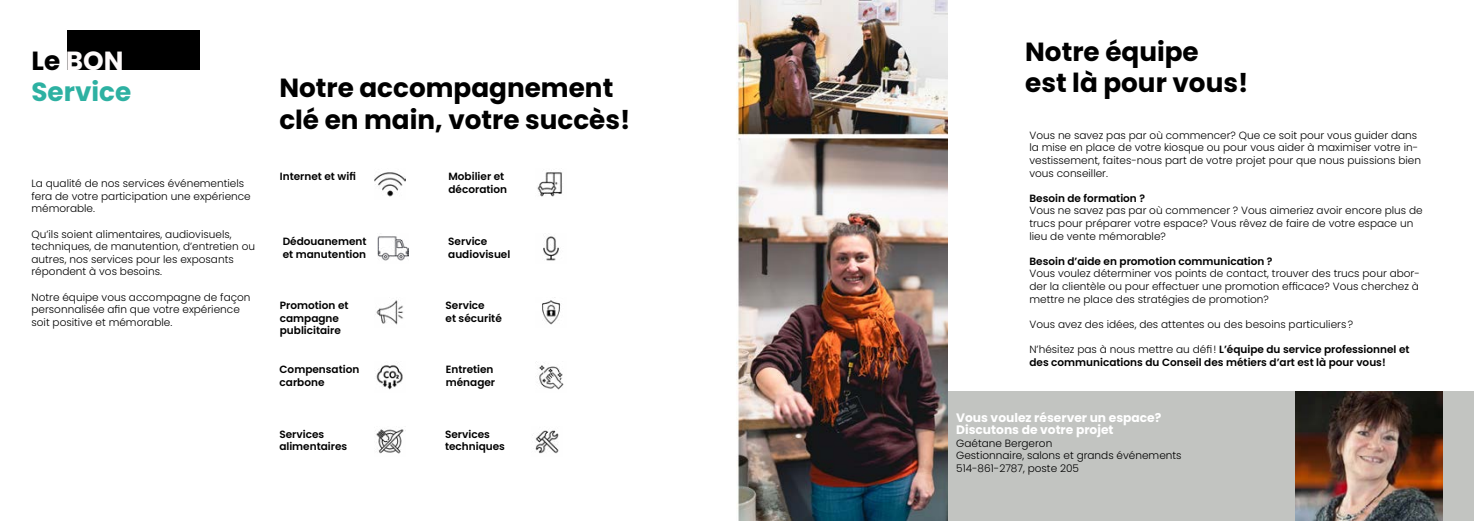
<style>
.page{position:relative;width:1474px;height:521px;background:#fff}
.page>*{position:absolute;margin:0;border:0;box-sizing:border-box;transform-origin:0 0}
.t1{font:700 26.25px/31.5px "Poppins";color:#000}
.t2{font:700 26.25px/31.5px "Poppins";color:#2db1a2}
.t3{font:700 12.25px/12.2px "Poppins";color:#fff}
.t4{font:300 10.5px/12.6px "Poppins";color:#000}
.t5{font:600 10.5px/12.6px "Poppins";color:#000}
.s1{color:#000}
.s2{color:#fefafa}
.s3{font-weight:300}
</style>
<div class="page">
<div style="left:737px;top:391px;width:736px;height:130px;background:#c2c4c1"></div>
<img style="left:1295px;top:391px;width:147px;height:130px">
<div style="left:68px;top:30px;width:132px;height:40px;background:#000"></div>
<img style="left:375px;top:172px;width:31px;height:25px">
<img style="left:378px;top:236px;width:30px;height:25px">
<img style="left:376px;top:300px;width:27px;height:25px">
<img style="left:376px;top:365px;width:27px;height:25px">
<img style="left:537px;top:170px;width:25px;height:27px">
<img style="left:543px;top:236px;width:16px;height:25px">
<img style="left:542px;top:297px;width:19px;height:28px">
<img style="left:539px;top:365px;width:25px;height:25px">
<img style="left:375px;top:429px;width:31px;height:25px">
<img style="left:532px;top:430px;width:27px;height:24px">
<img style="left:737px;top:0;width:210px;height:521px">
<h1 class="t2" style="left:32px;top:45px;width:101px"><span class="s1">Le</span> <span class="s2">BON<br></span>Service</h1>
<p class="t4" style="left:32px;top:177px;width:221px">La qualité de nos services événementiels fera de votre participation une expérience mémorable.</p>
<p class="t4" style="left:32px;top:228px;width:225px">Qu’ils soient alimentaires, audiovisuels, techniques, de manutention, d’entretien ou autres, nos services pour les exposants répondent à vos besoins.</p>
<p class="t4" style="left:32px;top:291px;width:220px">Notre équipe vous accompagne de façon personnalisée afin que votre expérience soit positive et mémorable.</p>
<h1 class="t1" style="left:279px;top:72px;width:352px">Notre accompagnement clé en main, votre succès!</h1>
<p class="t5" style="left:280px;top:171px;width:78px">Internet et wifi</p>
<p class="t5" style="left:448px;top:170px;width:60px">Mobilier et décoration</p>
<p class="t5" style="left:283px;top:235px;width:85px">Dédouanement et manutention</p>
<p class="t5" style="left:448px;top:235px;width:64px">Service audiovisuel</p>
<p class="t5" style="left:280px;top:299px;width:70px">Promotion et campagne publicitaire</p>
<p class="t5" style="left:279px;top:363px;width:81px">Compensation carbone</p>
<p class="t5" style="left:445px;top:299px;width:58px">Service<br>et sécurité</p>
<p class="t5" style="left:446px;top:363px;width:51px">Entretien ménager</p>
<p class="t5" style="left:279px;top:428px;width:69px">Services alimentaires</p>
<p class="t5" style="left:445px;top:428px;width:61px">Services techniques</p>
<h1 class="t1" style="left:1025px;top:36px;width:224px">Notre équipe<br>est là pour vous!</h1>
<p class="t4" style="left:1029px;top:129px;width:393px">Vous ne savez pas par où commencer? Que ce soit pour vous guider dans la mise en place de votre kiosque ou pour vous aider à maximiser votre in&shy;vestissement, faites-nous part de votre projet pour que nous puissions bien vous conseiller.</p>
<p class="t5" style="left:1029px;top:192px;width:117px">Besoin de formation ?</p>
<p class="t4" style="left:1029px;top:204px;width:395px">Vous ne savez pas par où commencer ? Vous aimeriez avoir encore plus de trucs pour préparer votre espace? Vous rêvez de faire de votre espace un lieu de vente mémorable?</p>
<p class="t5" style="left:1029px;top:255px;width:245px">Besoin d’aide en promotion communication ?</p>
<p class="t4" style="left:1029px;top:267px;width:392px;text-align:justify">Vous voulez déterminer vos points de contact, trouver des trucs pour abor&shy;der la clientèle ou pour effectuer une promotion efficace? Vous cherchez à mettre ne place des stratégies de promotion?</p>
<p class="t4" style="left:1029px;top:318px;width:325px">Vous avez des idées, des attentes ou des besoins particuliers?</p>
<p class="t5" style="left:1029px;top:343px;width:381px"><span class="s3">N’hésitez pas à nous mettre au défi!</span> L’équipe du service professionnel et des communications du Conseil des métiers d’art est là pour vous!</p>
<p class="t3" style="left:956px;top:411px;width:207px">Vous voulez réserver un espace?<br>Discutons de votre projet</p>
<p class="t4" style="left:956px;top:437px;width:227px">Gaétane Bergeron<br>Gestionnaire, salons et grands événements<br>514-861-2787, poste 205</p>
</div>
